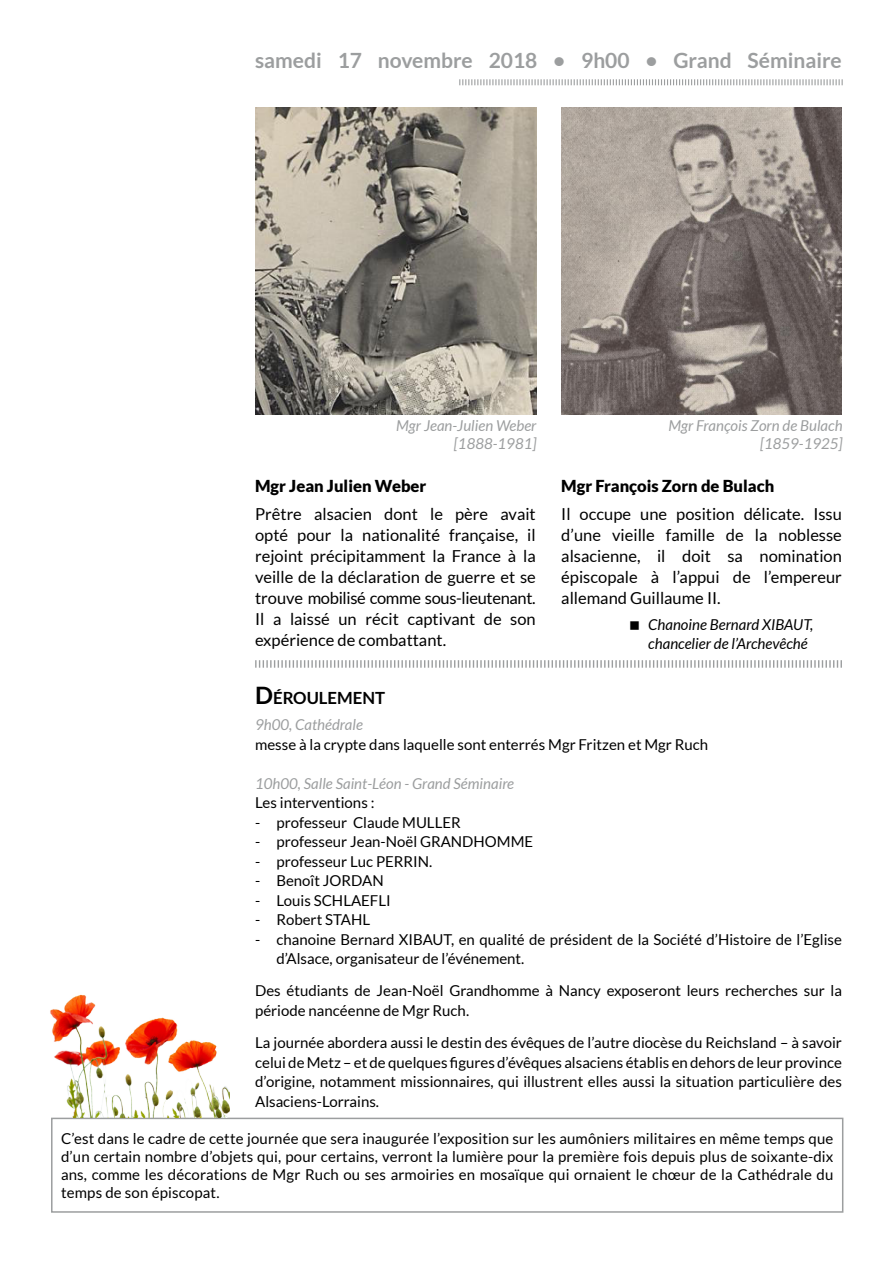
<style>
.page{position:relative;width:893px;height:1263px;background:#fff}
.page>*{position:absolute;margin:0;border:0;box-sizing:border-box;transform-origin:0 0}
.t1{font:700 21px "Lato";color:#9c9e9f}
.t2{font:700 16.8px "Lato";color:#000}
.t3{font:16.5px/21px "Lato";color:#000;text-align:justify}
.t4{font:900 16.5px "Lato";color:#000}
.t5{font:15px/19.5px "Lato";color:#000;text-align:justify}
.t6{font:italic 15px/18px "Lato";color:#9c9e9f;text-align:right}
.t7{font:italic 15px/19.5px "Lato";color:#000}
.s1{font-size:24px}
</style>
<div class="page">
<svg style="left:255px;top:660px;width:587px;height:8px"></svg>
<div style="left:51px;top:1118px;width:792px;height:95px;border:2px solid #9c9e9f"></div>
<svg style="left:459px;top:79px;width:384px;height:6px"></svg>
<img style="left:561px;top:107px;width:280px;height:308px">
<img style="left:256px;top:107px;width:280px;height:308px">
<img style="left:50px;top:994px;width:180px;height:123px">
<h1 class="t1" style="left:255px;top:48px;width:588px">samedi 17 novembre 2018 • 9h00 • Grand Séminaire</h1>
<p class="t6" style="left:396px;top:417px;width:142px">Mgr Jean-Julien Weber [1888-1981]</p>
<p class="t6" style="left:668px;top:417px;width:176px">Mgr François Zorn de Bulach [1859-1925]</p>
<p class="t4" style="left:255px;top:476px;width:173px">Mgr Jean Julien Weber</p>
<p class="t3" style="left:255px;top:503px;width:282px">Prêtre alsacien dont le père avait opté pour la nationalité française, il rejoint précipitamment la France à la veille de la déclaration de guerre et se trouve mobilisé comme sous-lieutenant.<br>Il a laissé un récit captivant de son expérience de combattant.</p>
<p class="t4" style="left:561px;top:476px;width:215px">Mgr François Zorn de Bulach</p>
<p class="t3" style="left:561px;top:503px;width:282px">Il occupe une position délicate. Issu d’une vieille famille de la noblesse alsacienne, il doit sa nomination épiscopale à l’appui de l’empereur allemand Guillaume II.</p>
<p class="t7" style="left:648px;top:615px;width:167px">Chanoine Bernard XIBAUT, chancelier de l’Archevêché</p>
<p class="t2" style="left:255px;top:688px;width:132px"><span class="s1">D</span>ÉROULEMENT</p>
<p class="t6" style="left:255px;top:716px;width:109px">9h00, Cathédrale</p>
<p class="t5" style="left:255px;top:734px;width:455px">messe à la crypte dans laquelle sont enterrés Mgr Fritzen et Mgr Ruch</p>
<p class="t6" style="left:255px;top:774px;width:261px">10h00, Salle Saint-Léon - Grand Séminaire</p>
<p class="t5" style="left:255px;top:793px;width:121px">Les interventions :</p>
<p class="t5" style="left:255px;top:812px;width:207px">- professeur Claude MULLER</p>
<p class="t5" style="left:255px;top:832px;width:280px">- professeur Jean-Noël GRANDHOMME</p>
<p class="t5" style="left:255px;top:851px;width:179px">- professeur Luc PERRIN.</p>
<p class="t5" style="left:255px;top:871px;width:130px">- Benoît JORDAN</p>
<p class="t5" style="left:255px;top:890px;width:137px">- Louis SCHLAEFLI</p>
<p class="t5" style="left:255px;top:910px;width:117px">- Robert STAHL</p>
<p class="t5" style="left:276px;top:929px;width:567px;text-indent:-21px">- chanoine Bernard XIBAUT, en qualité de président de la Société d’Histoire de l’Eglise d’Alsace, organisateur de l’événement.</p>
<p class="t5" style="left:255px;top:981px;width:588px">Des étudiants de Jean-Noël Grandhomme à Nancy exposeront leurs recherches sur la période nancéenne de Mgr Ruch.</p>
<p class="t5" style="left:255px;top:1033px;width:588px">La journée abordera aussi le destin des évêques de l’autre diocèse du Reichsland – à savoir celui de Metz – et de quelques figures d’évêques alsaciens établis en dehors de leur province d’origine, notamment missionnaires, qui illustrent elles aussi la situation particulière des Alsaciens-Lorrains.</p>
<p class="t5" style="left:61px;top:1130px;width:774px;line-height:18px">C’est dans le cadre de cette journée que sera inaugurée l’exposition sur les aumôniers militaires en même temps que d’un certain nombre d’objets qui, pour certains, verront la lumière pour la première fois depuis plus de soixante-dix ans, comme les décorations de Mgr Ruch ou ses armoiries en mosaïque qui ornaient le chœur de la Cathédrale du temps de son épiscopat.</p>
</div>
